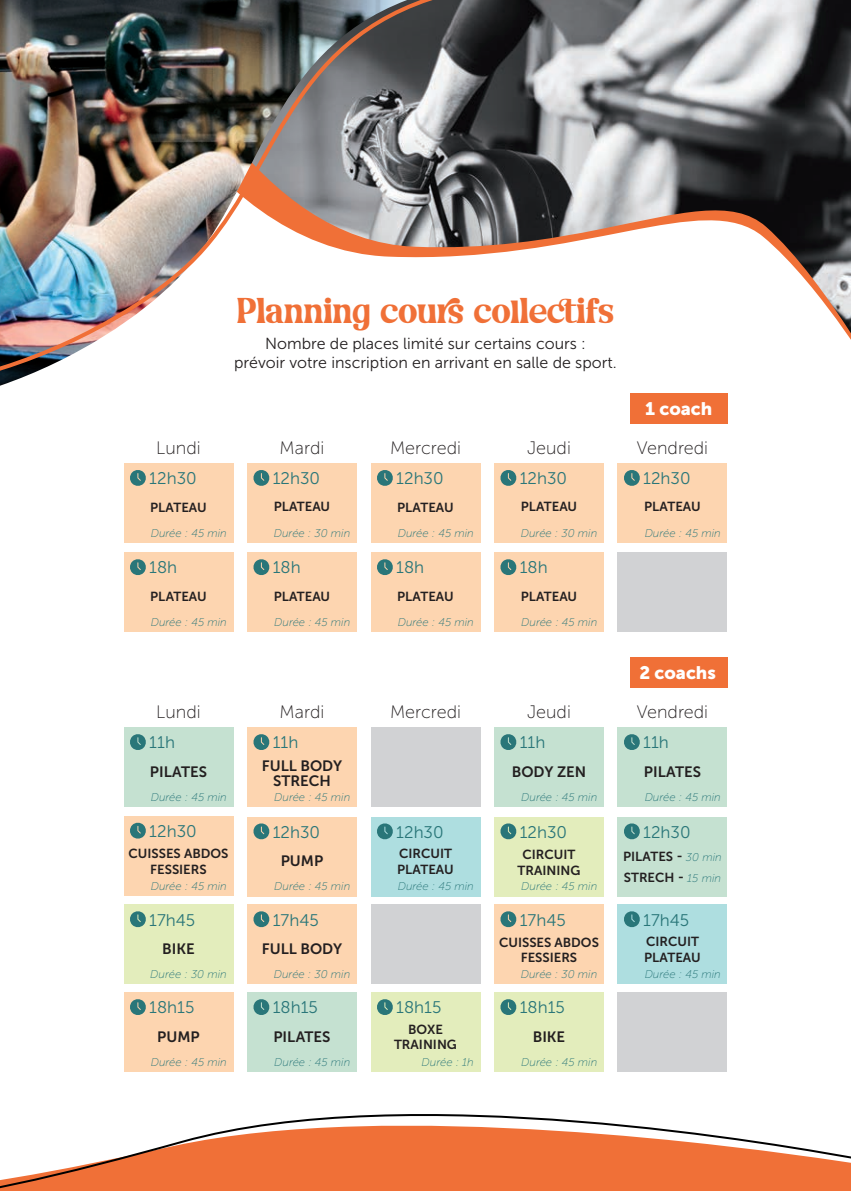
<style>
.page{position:relative;width:851px;height:1191px;background:#fff}
.page>*{position:absolute;margin:0;border:0;box-sizing:border-box;transform-origin:0 0}
.t1{font:40px "Honeypirls";color:#f07037}
.t2{font:18px "Museo Sans 100";color:#231f20}
.t3{font:18px "Museo Sans 900";color:#fff}
.t4{font:16.8px "Museo Sans 300";color:#297679}
.t5{font:16px/19.2px "Museo Sans 300";color:#231f20;text-align:center}
.t6{font:15px/14.6px "Museo Sans 700";color:#231f20;text-align:center}
.t7{font:13px/15.8px "Museo Sans 700";color:#231f20;text-align:center}
.t8{font:italic 11.2px "Museo Sans 100";color:#297679}
.s1{font-family:"Museo Sans 100";font-style:italic;font-size:11.2px;color:#297679}
</style>
<div class="page">
<svg style="left:0;top:1058px;width:850px;height:133px"></svg>
<img style="left:615px;top:0;width:235px;height:333px">
<div style="left:630px;top:393px;width:97px;height:30px;background:#f07037"></div>
<div style="left:617px;top:463px;width:110px;height:80px;background:#fdd5b0"></div>
<svg style="left:624px;top:470px;width:16px;height:16px"></svg>
<div style="left:247px;top:552px;width:110px;height:80px;background:#fdd5b0"></div>
<div style="left:370px;top:552px;width:110px;height:80px;background:#fdd5b0"></div>
<div style="left:124px;top:552px;width:109px;height:80px;background:#fdd5b0"></div>
<svg style="left:253px;top:559px;width:17px;height:16px"></svg>
<svg style="left:377px;top:559px;width:16px;height:16px"></svg>
<svg style="left:130px;top:559px;width:16px;height:16px"></svg>
<div style="left:494px;top:463px;width:109px;height:80px;background:#fdd5b0"></div>
<svg style="left:500px;top:470px;width:17px;height:16px"></svg>
<div style="left:247px;top:463px;width:110px;height:80px;background:#fdd5b0"></div>
<svg style="left:253px;top:470px;width:17px;height:16px"></svg>
<div style="left:494px;top:552px;width:109px;height:80px;background:#fdd5b0"></div>
<svg style="left:500px;top:559px;width:17px;height:16px"></svg>
<div style="left:617px;top:552px;width:110px;height:80px;background:#d1d2d4"></div>
<div style="left:370px;top:463px;width:110px;height:80px;background:#fdd5b0"></div>
<svg style="left:377px;top:470px;width:16px;height:16px"></svg>
<div style="left:124px;top:463px;width:109px;height:80px;background:#fdd5b0"></div>
<svg style="left:130px;top:470px;width:16px;height:16px"></svg>
<div style="left:630px;top:657px;width:97px;height:30px;background:#f07037"></div>
<div style="left:124px;top:727px;width:109px;height:80px;background:#c5e1d1"></div>
<svg style="left:130px;top:734px;width:16px;height:16px"></svg>
<div style="left:617px;top:727px;width:110px;height:80px;background:#c5e1d1"></div>
<svg style="left:624px;top:734px;width:16px;height:16px"></svg>
<div style="left:494px;top:727px;width:109px;height:80px;background:#c5e1d1"></div>
<svg style="left:500px;top:734px;width:17px;height:16px"></svg>
<div style="left:247px;top:904px;width:110px;height:80px;background:#fdd5b0"></div>
<svg style="left:253px;top:911px;width:17px;height:17px"></svg>
<div style="left:247px;top:992px;width:110px;height:80px;background:#c5e1d1"></div>
<svg style="left:253px;top:999px;width:17px;height:16px"></svg>
<div style="left:124px;top:816px;width:109px;height:79px;background:#fdd5b0"></div>
<svg style="left:130px;top:822px;width:16px;height:17px"></svg>
<div style="left:494px;top:904px;width:109px;height:80px;background:#fdd5b0"></div>
<svg style="left:500px;top:911px;width:17px;height:17px"></svg>
<div style="left:494px;top:992px;width:109px;height:80px;background:#e3edbc"></div>
<svg style="left:500px;top:999px;width:17px;height:16px"></svg>
<div style="left:247px;top:727px;width:110px;height:80px;background:#fdd5b0"></div>
<svg style="left:253px;top:734px;width:17px;height:16px"></svg>
<div style="left:370px;top:727px;width:110px;height:80px;background:#d1d2d4"></div>
<div style="left:370px;top:904px;width:110px;height:80px;background:#d1d2d4"></div>
<div style="left:247px;top:816px;width:110px;height:80px;background:#fdd5b0"></div>
<svg style="left:253px;top:823px;width:17px;height:17px"></svg>
<div style="left:494px;top:816px;width:109px;height:80px;background:#e3edbc"></div>
<svg style="left:500px;top:823px;width:17px;height:17px"></svg>
<div style="left:617px;top:816px;width:110px;height:80px;background:#c5e1d1"></div>
<svg style="left:624px;top:823px;width:16px;height:17px"></svg>
<div style="left:370px;top:816px;width:110px;height:80px;background:#aedee0"></div>
<svg style="left:377px;top:823px;width:16px;height:17px"></svg>
<div style="left:617px;top:904px;width:110px;height:80px;background:#aedee0"></div>
<svg style="left:624px;top:911px;width:16px;height:17px"></svg>
<div style="left:617px;top:992px;width:110px;height:80px;background:#d1d2d4"></div>
<div style="left:370px;top:992px;width:110px;height:80px;background:#e3edbc"></div>
<svg style="left:377px;top:999px;width:16px;height:16px"></svg>
<div style="left:124px;top:904px;width:109px;height:80px;background:#e3edbc"></div>
<svg style="left:130px;top:911px;width:16px;height:17px"></svg>
<div style="left:124px;top:992px;width:109px;height:80px;background:#fdd5b0"></div>
<svg style="left:130px;top:999px;width:16px;height:16px"></svg>
<img style="left:0;top:0;width:615px;height:386px">
<h1 class="t1" style="left:237px;top:288px;width:378px">Planning cours collectifs</h1>
<h3 class="t5" style="left:234px;top:334px;width:384px">Nombre de places limité sur certains cours :<br>prévoir votre inscription en arrivant en salle de sport.</h3>
<h2 class="t3" style="left:645px;top:398px;width:68px">1 coach</h2>
<h2 class="t2" style="left:156px;top:438px;width:46px">Lundi</h2>
<h2 class="t2" style="left:279px;top:438px;width:46px">Mardi</h2>
<h2 class="t2" style="left:390px;top:438px;width:72px">Mercredi</h2>
<h2 class="t2" style="left:527px;top:438px;width:45px">Jeudi</h2>
<h2 class="t2" style="left:636px;top:438px;width:73px">Vendredi</h2>
<h3 class="t4" style="left:643px;top:469px;width:49px">12h30</h3>
<h3 class="t4" style="left:149px;top:469px;width:49px">12h30</h3>
<h3 class="t4" style="left:273px;top:469px;width:49px">12h30</h3>
<h3 class="t4" style="left:396px;top:469px;width:49px">12h30</h3>
<h3 class="t4" style="left:519px;top:469px;width:49px">12h30</h3>
<p class="t7" style="left:150px;top:499px;width:58px">PLATEAU</p>
<p class="t7" style="left:274px;top:499px;width:58px">PLATEAU</p>
<p class="t7" style="left:397px;top:499px;width:58px">PLATEAU</p>
<p class="t7" style="left:520px;top:499px;width:58px">PLATEAU</p>
<p class="t7" style="left:644px;top:499px;width:58px">PLATEAU</p>
<p class="t8" style="left:151px;top:527px;width:78px">Durée : 45 min</p>
<p class="t8" style="left:274px;top:527px;width:78px">Durée : 30 min</p>
<p class="t8" style="left:397px;top:527px;width:78px">Durée : 45 min</p>
<p class="t8" style="left:520px;top:527px;width:78px">Durée : 30 min</p>
<p class="t8" style="left:644px;top:527px;width:78px">Durée : 45 min</p>
<h3 class="t4" style="left:149px;top:558px;width:29px">18h</h3>
<h3 class="t4" style="left:273px;top:558px;width:29px">18h</h3>
<h3 class="t4" style="left:396px;top:558px;width:29px">18h</h3>
<h3 class="t4" style="left:519px;top:558px;width:29px">18h</h3>
<p class="t7" style="left:150px;top:588px;width:58px">PLATEAU</p>
<p class="t7" style="left:274px;top:588px;width:58px">PLATEAU</p>
<p class="t7" style="left:397px;top:588px;width:58px">PLATEAU</p>
<p class="t7" style="left:520px;top:588px;width:58px">PLATEAU</p>
<p class="t8" style="left:151px;top:616px;width:78px">Durée : 45 min</p>
<p class="t8" style="left:274px;top:616px;width:78px">Durée : 45 min</p>
<p class="t8" style="left:397px;top:616px;width:78px">Durée : 45 min</p>
<p class="t8" style="left:521px;top:616px;width:78px">Durée : 45 min</p>
<h2 class="t3" style="left:639px;top:662px;width:78px">2 coachs</h2>
<h2 class="t2" style="left:156px;top:702px;width:46px">Lundi</h2>
<h2 class="t2" style="left:279px;top:702px;width:46px">Mardi</h2>
<h2 class="t2" style="left:390px;top:702px;width:72px">Mercredi</h2>
<h2 class="t2" style="left:527px;top:702px;width:45px">Jeudi</h2>
<h2 class="t2" style="left:636px;top:702px;width:73px">Vendredi</h2>
<h3 class="t4" style="left:149px;top:733px;width:27px">11h</h3>
<h3 class="t4" style="left:273px;top:733px;width:27px">11h</h3>
<h3 class="t4" style="left:519px;top:733px;width:27px">11h</h3>
<h3 class="t4" style="left:643px;top:733px;width:27px">11h</h3>
<h3 class="t6" style="left:150px;top:764px;width:59px">PILATES</h3>
<p class="t8" style="left:151px;top:791px;width:78px">Durée : 45 min</p>
<h3 class="t4" style="left:149px;top:822px;width:49px">12h30</h3>
<p class="t7" style="left:128px;top:845px;width:101px">CUISSES ABDOS<br>FESSIERS</p>
<p class="t8" style="left:151px;top:879px;width:78px">Durée : 45 min</p>
<h3 class="t6" style="left:262px;top:758px;width:82px">FULL BODY<br>STRECH</h3>
<h3 class="t4" style="left:273px;top:823px;width:49px">12h30</h3>
<p class="t8" style="left:274px;top:791px;width:78px">Durée : 45 min</p>
<h3 class="t6" style="left:281px;top:854px;width:44px">PUMP</h3>
<p class="t8" style="left:274px;top:880px;width:78px">Durée : 45 min</p>
<h3 class="t6" style="left:511px;top:764px;width:76px">BODY ZEN</h3>
<h3 class="t6" style="left:643px;top:764px;width:59px">PILATES</h3>
<p class="t8" style="left:521px;top:791px;width:78px">Durée : 45 min</p>
<p class="t8" style="left:644px;top:791px;width:78px">Durée : 45 min</p>
<h3 class="t4" style="left:396px;top:823px;width:49px">12h30</h3>
<p class="t7" style="left:397px;top:846px;width:58px;text-align:left">CIRCUIT<br>PLATEAU</p>
<p class="t8" style="left:397px;top:880px;width:78px">Durée : 45 min</p>
<h3 class="t4" style="left:519px;top:823px;width:49px">12h30</h3>
<p class="t7" style="left:517px;top:846px;width:64px">CIRCUIT<br>TRAINING</p>
<p class="t8" style="left:521px;top:880px;width:78px">Durée : 45 min</p>
<h3 class="t4" style="left:643px;top:823px;width:49px">12h30</h3>
<p class="t7" style="left:623px;top:845px;width:100px;line-height:21.4px;text-align:left">PILATES - <span class="s1">30 min<br></span>STRECH - <span class="s1">15 min</span></p>
<h3 class="t4" style="left:149px;top:910px;width:48px">17h45</h3>
<h3 class="t4" style="left:273px;top:910px;width:48px">17h45</h3>
<h3 class="t4" style="left:519px;top:910px;width:48px">17h45</h3>
<h3 class="t4" style="left:643px;top:910px;width:48px">17h45</h3>
<h3 class="t6" style="left:162px;top:941px;width:34px">BIKE</h3>
<h3 class="t6" style="left:262px;top:941px;width:82px">FULL BODY</h3>
<p class="t8" style="left:150px;top:968px;width:78px">Durée : 30 min</p>
<p class="t8" style="left:274px;top:968px;width:78px">Durée : 30 min</p>
<h3 class="t4" style="left:149px;top:998px;width:47px">18h15</h3>
<h3 class="t4" style="left:273px;top:998px;width:47px">18h15</h3>
<h3 class="t4" style="left:396px;top:998px;width:47px">18h15</h3>
<p class="t7" style="left:499px;top:934px;width:101px">CUISSES ABDOS<br>FESSIERS</p>
<h3 class="t4" style="left:519px;top:998px;width:47px">18h15</h3>
<p class="t8" style="left:520px;top:968px;width:78px">Durée : 30 min</p>
<p class="t7" style="left:644px;top:934px;width:58px;text-align:left">CIRCUIT<br>PLATEAU</p>
<p class="t8" style="left:644px;top:968px;width:78px">Durée : 45 min</p>
<h3 class="t6" style="left:157px;top:1029px;width:44px">PUMP</h3>
<h3 class="t6" style="left:273px;top:1029px;width:59px">PILATES</h3>
<p class="t7" style="left:394px;top:1022px;width:64px;line-height:14.6px">BOXE<br>TRAINING</p>
<h3 class="t6" style="left:532px;top:1029px;width:34px">BIKE</h3>
<p class="t8" style="left:151px;top:1056px;width:78px">Durée : 45 min</p>
<p class="t8" style="left:274px;top:1056px;width:78px">Durée : 45 min</p>
<p class="t8" style="left:421px;top:1056px;width:54px">Durée : 1h</p>
<p class="t8" style="left:521px;top:1056px;width:78px">Durée : 45 min</p>
</div>
